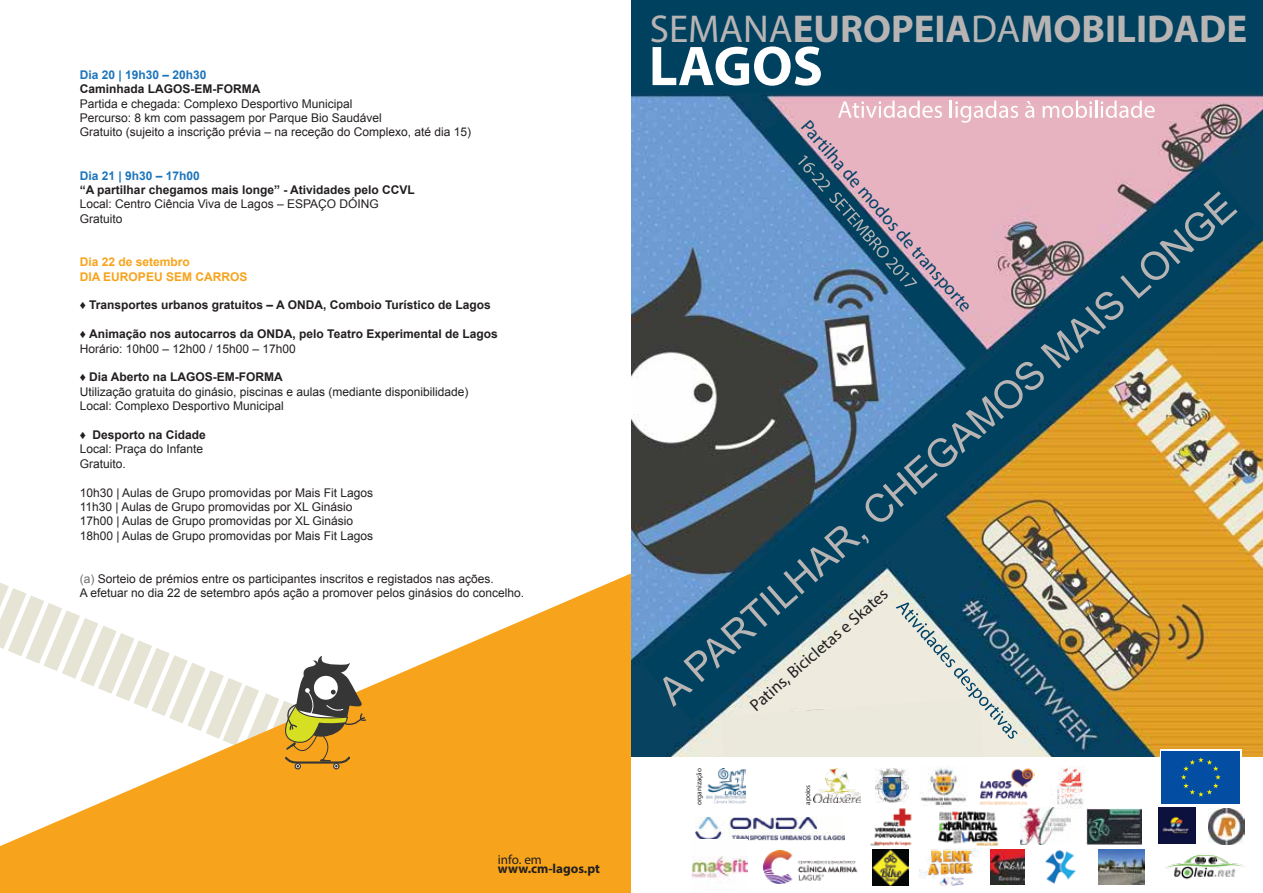
<style>
.page{position:relative;width:1263px;height:893px;background:#fff}
.page>*{position:absolute;margin:0;border:0;box-sizing:border-box;transform-origin:0 0}
.t1{font:700 56.4px "Myriad Pro";color:#fff}
.t2{font:700 39px "Myriad Pro";color:#b8b4b4}
.t3{font:18.45px "Myriad Pro";color:#004266}
.t4{font:16.95px "Myriad Pro";color:#231f20}
.t5{font:700 13.05px "Myriad Pro";color:#231f20}
.t6{font:13.05px "Myriad Pro";color:#231f20}
.t7{font:12px/14.4px "Arial";color:#231f20}
.t8{font:700 12px/14.4px "Arial";color:#231f20}
.t9{font:700 12px/14.4px "Arial";color:#f7a31c}
.t10{font:700 12px "Arial";color:#1c75bc}
.t11{font:7.2px "Myriad Pro";color:#231f20}
.s1{font-weight:400}
.s2{font-weight:700}
.s3{color:#6d6e71}
</style>
<div class="page">
<svg style="left:0;top:573px;width:631px;height:320px;fill:#f7a31c"></svg>
<img style="left:631px;top:92px;width:632px;height:665px">
<div style="left:631px;top:0;width:632px;height:92px;background:#00415f"></div>
<svg style="left:838px;top:101px;width:104px;height:17px"></svg>
<svg style="left:950px;top:101px;width:68px;height:22px"></svg>
<svg style="left:1025px;top:101px;width:9px;height:17px"></svg>
<svg style="left:1042px;top:101px;width:113px;height:17px"></svg>
<svg style="left:1161px;top:749px;width:81px;height:55px"></svg>
<div style="left:1161px;top:751px;width:79px;height:52px;background:#034ea2"></div>
<img style="left:695px;top:818px;width:150px;height:23px">
<img style="left:1209px;top:809px;width:36px;height:24px">
<img style="left:1020px;top:808px;width:50px;height:36px">
<img style="left:1165px;top:833px;width:80px;height:47px">
<img style="left:1050px;top:797px;width:39px;height:12px">
<img style="left:764px;top:850px;width:109px;height:34px">
<img style="left:1098px;top:850px;width:46px;height:34px">
<img style="left:870px;top:808px;width:42px;height:38px">
<img style="left:1159px;top:807px;width:36px;height:37px">
<img style="left:1086px;top:809px;width:55px;height:36px">
<img style="left:813px;top:797px;width:47px;height:6px">
<img style="left:875px;top:797px;width:31px;height:6px">
<img style="left:873px;top:850px;width:35px;height:35px">
<img style="left:979px;top:797px;width:49px;height:8px">
<img style="left:692px;top:839px;width:56px;height:39px">
<img style="left:918px;top:848px;width:60px;height:37px">
<img style="left:938px;top:811px;width:61px;height:35px">
<img style="left:1045px;top:850px;width:31px;height:34px">
<img style="left:990px;top:850px;width:34px;height:34px">
<img style="left:921px;top:797px;width:45px;height:9px">
<img style="left:707px;top:797px;width:38px;height:7px">
<svg style="left:0;top:583px;width:366px;height:187px"></svg>
<svg style="left:765px;top:118px;width:222px;height:37px;background:#c2a1b1"></svg>
<svg style="left:641px;top:168px;width:615px;height:552px;background:#8c8a73"></svg>
<img style="left:663px;top:155px;width:574px;height:642px">
<p class="t10" style="left:80px;top:66px;width:128px">Dia 20 | 19h30 – 20h30</p>
<p class="t8" style="left:80px;top:82px;width:182px">Caminhada LAGOS-EM-FORMA</p>
<p class="t7" style="left:80px;top:96px;width:393px">Partida e chegada: Complexo Desportivo Municipal<br>Percurso: 8 km com passagem por Parque Bio Saudável<br>Gratuito (sujeito a inscrição prévia – na receção do Complexo, até dia 15)</p>
<p class="t10" style="left:80px;top:167px;width:122px">Dia 21 | 9h30 – 17h00</p>
<p class="t8" style="left:80px;top:183px;width:337px">“A partilhar chegamos mais longe” - Atividades pelo CCVL</p>
<p class="t7" style="left:80px;top:197px;width:301px">Local: Centro Ciência Viva de Lagos – ESPAÇO DÓING<br>Gratuito</p>
<p class="t9" style="left:80px;top:255px;width:169px">Dia 22 de setembro<br>DIA EUROPEU SEM CARROS</p>
<p class="t8" style="left:80px;top:298px;width:413px"><span class="s1">♦</span> Transportes urbanos gratuitos – A ONDA, Comboio Turístico de Lagos</p>
<p class="t8" style="left:80px;top:327px;width:419px"><span class="s1">♦</span> Animação nos autocarros da ONDA, pelo Teatro Experimental de Lagos<br><span class="s1">Horário: 10h00 – 12h00 / 15h00 – 17h00</span></p>
<p class="t7" style="left:80px;top:370px;width:390px">♦ <span class="s2">Dia Aberto na LAGOS-EM-FORMA<br></span>Utilização gratuita do ginásio, piscinas e aulas (mediante disponibilidade)<br>Local: Complexo Desportivo Municipal</p>
<p class="t7" style="left:80px;top:427px;width:128px">♦ <span class="s2">Desporto na Cidade<br></span>Local: Praça do Infante<br>Gratuito.</p>
<p class="t7" style="left:80px;top:485px;width:295px">10h30 | Aulas de Grupo promovidas por Mais Fit Lagos 11h30 | Aulas de Grupo promovidas por XL Ginásio 17h00 | Aulas de Grupo promovidas por XL Ginásio 18h00 | Aulas de Grupo promovidas por Mais Fit Lagos</p>
<p class="t7" style="left:80px;top:571px;width:446px"><span class="s3">(a)</span> Sorteio de prémios entre os participantes inscritos e registados nas ações.<br>A efetuar no dia 22 de setembro após ação a promover pelos ginásios do concelho.</p>
<p class="t6" style="left:498px;top:851px;width:45px">info. em</p>
<p class="t5" style="left:498px;top:860px;width:104px">www.cm-lagos.pt</p>
<h2 class="t2" style="left:650px;top:3px;width:599px"><span class="s1">SEMANA</span>EUROPEIA<span class="s1">DA</span>MOBILIDADE</h2>
<h1 class="t1" style="left:649px;top:29px;width:176px">LAGOS</h1>
<h3 class="t3" style="left:814px;top:115px;width:249px;rotate:49deg">Partilha de modos de transporte</h3>
<p class="t11" style="left:694px;top:805px;width:38px;rotate:-90deg">organização</p>
<h3 class="t4" style="left:746px;top:699px;width:178px;rotate:-41deg">Patins, Bicicletas e Skates</h3>
<p class="t11" style="left:803px;top:805px;width:22px;rotate:-90deg">apoios</p>
</div>
